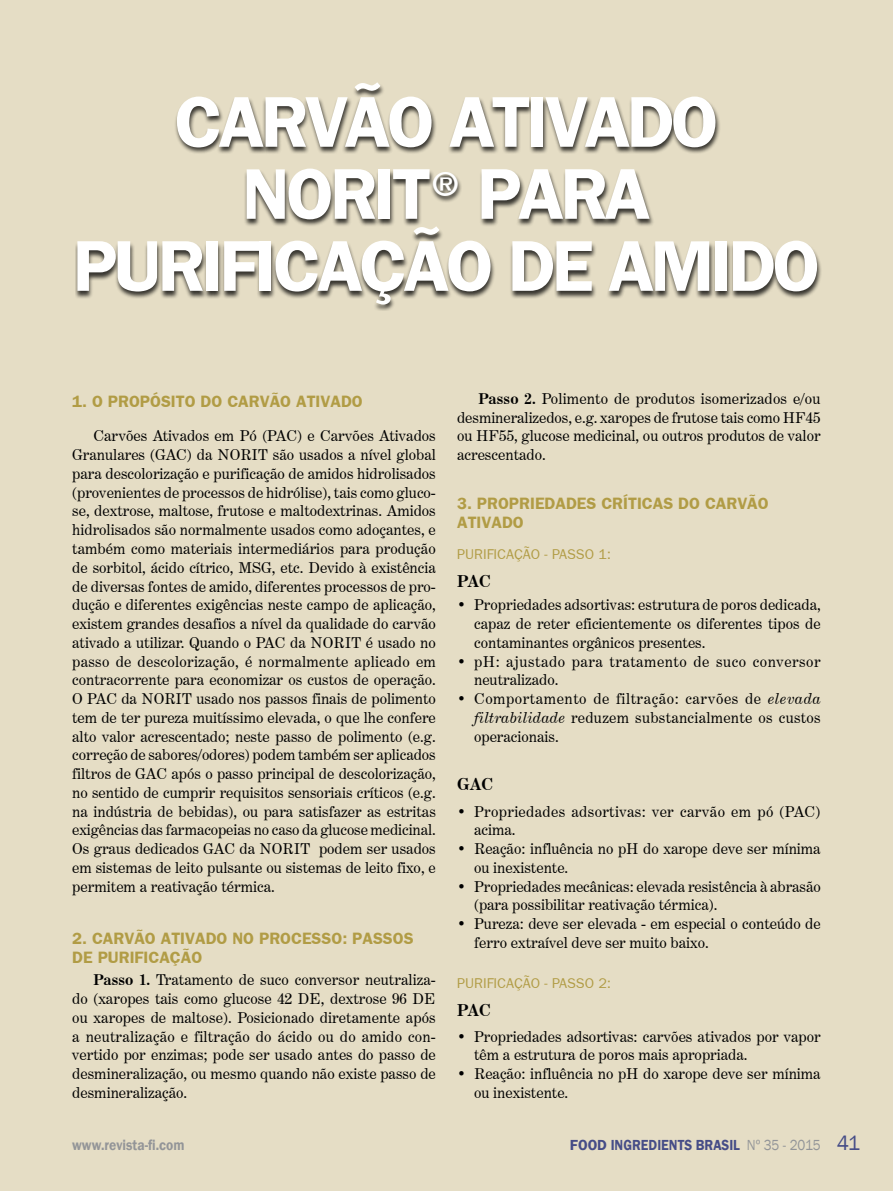
<style>
.page{position:relative;width:893px;height:1191px;background:#e5ddc5}
.page>*{position:absolute;margin:0;border:0;box-sizing:border-box;transform-origin:0 0}
.Default{font:700 72px/72px "Frankfurt Gothic";letter-spacing:-.05em;color:#fff;text-align:center}
.capitulos{font:700 16.5px/18.8px "Frankfurt Gothic";color:#b19c45}
.Default-2{font:700 16.5px "Century Expanded BT";color:#000}
.texto{font:15px/18.8px "Century Expanded BT";color:#000;text-align:justify}
.texto-2{font:15px/18.8px "Century Expanded BT";letter-spacing:.035em;color:#000}
.texto-3{font:15px/18.8px "Century Expanded BT";letter-spacing:.02em;color:#000}
.t1{font:600 15px "Franklin Gothic";color:#464d87}
.t2{font:600 15px "Franklin Gothic";color:#939598;scale:.9 1}
.sub{font:14.25px "Frankfurt Gothic";color:#b19c45}
.s1{font-weight:700}
.s2{font-style:italic}
.s3{font-weight:400;color:#939598}
.s4{font-weight:400;font-size:21px}
</style>
<div class="page">
<div style="left:75px;top:83px;width:747px;height:228px;background:#000;opacity:.75"></div>
<p class="Default" style="left:73px;top:84px;width:749px">CARVÃO ATIVADO<br>NORIT<sup>®</sup> PARA<br>PURIFICAÇÃO DE AMIDO</p>
<p class="capitulos" style="left:72px;top:391px;width:292px">1. O PROPÓSITO DO CARVÃO ATIVADO</p>
<p class="texto" style="left:72px;top:426px;width:365px;text-indent:21px">Carvões Ativados em Pó (PAC) e Carvões Ativados Granulares (GAC) da NORIT são usados a nível global para descolorização e purificação de amidos hidrolisados (provenientes de processos de hidrólise), tais como gluco&shy;se, dextrose, maltose, frutose e maltodextrinas. Amidos hidrolisados são normalmente usados como adoçantes, e também como materiais intermediários para produção de sorbitol, ácido cítrico, MSG, etc. Devido à existência de diversas fontes de amido, diferentes processos de pro&shy;dução e diferentes exigências neste campo de aplicação, existem grandes desafios a nível da qualidade do carvão ativado a utilizar. Quando o PAC da NORIT é usado no passo de descolorização, é normalmente aplicado em contracorrente para economizar os custos de operação.<br>O PAC da NORIT usado nos passos finais de polimento tem de ter pureza muitíssimo elevada, o que lhe confere alto valor acrescentado; neste passo de polimento (e.g. correção de sabores/odores) podem também ser aplicados filtros de GAC após o passo principal de descolorização, no sentido de cumprir requisitos sensoriais críticos (e.g. na indústria de bebidas), ou para satisfazer as estritas exigências das farmacopeias no caso da glucose medicinal.<br>Os graus dedicados GAC da NORIT podem ser usados em sistemas de leito pulsante ou sistemas de leito fixo, e permitem a reativação térmica.</p>
<p class="capitulos" style="left:72px;top:929px;width:343px">2. CARVÃO ATIVADO NO PROCESSO: PASSOS<br>DE PURIFICAÇÃO</p>
<p class="texto" style="left:72px;top:970px;width:365px;text-indent:21px"><span class="s1">Passo 1.</span> Tratamento de suco conversor neutraliza&shy;do (xaropes tais como glucose 42 DE, dextrose 96 DE ou xaropes de maltose). Posicionado diretamente após a neutralização e filtração do ácido ou do amido con&shy;vertido por enzimas; pode ser usado antes do passo de desmineralização, ou mesmo quando não existe passo de desmineralização.</p>
<p class="texto" style="left:457px;top:389px;width:365px;text-indent:21px"><span class="s1">Passo 2.</span> Polimento de produtos isomerizados e/ou desmineralizedos, e.g. xaropes de frutose tais como HF45 ou HF55, glucose medicinal, ou outros produtos de valor acrescentado.</p>
<p class="capitulos" style="left:457px;top:493px;width:313px">3. PROPRIEDADES CRÍTICAS DO CARVÃO<br>ATIVADO</p>
<p class="sub" style="left:457px;top:546px;width:156px">PURIFICAÇÃO - PASSO 1:</p>
<p class="Default-2" style="left:457px;top:571px;width:35px">PAC</p>
<p class="texto" style="left:474px;top:595px;width:348px;text-indent:-17px">• Propriedades adsortivas: estrutura de poros dedicada, capaz de reter eficientemente os diferentes tipos de contaminantes orgânicos presentes.</p>
<p class="texto-2" style="left:474px;top:651px;width:348px;text-indent:-17px">• pH: ajustado para tratamento de suco conversor neutralizado.</p>
<p class="texto" style="left:474px;top:689px;width:348px;text-indent:-17px">• Comportamento de filtração: carvões de <span class="s2">elevada filtrabilidade</span> reduzem substancialmente os custos operacionais.</p>
<p class="Default-2" style="left:457px;top:773px;width:38px">GAC</p>
<p class="texto-3" style="left:474px;top:801px;width:348px;text-indent:-17px">• Propriedades adsortivas: ver carvão em pó (PAC) acima.</p>
<p class="texto" style="left:474px;top:839px;width:348px;text-indent:-17px">• Reação: influência no pH do xarope deve ser mínima ou inexistente.</p>
<p class="texto" style="left:474px;top:876px;width:348px;text-indent:-17px">• Propriedades mecânicas: elevada resistência à abrasão (para possibilitar reativação térmica).</p>
<p class="texto" style="left:474px;top:914px;width:348px;text-indent:-17px">• Pureza: deve ser elevada - em especial o conteúdo de ferro extraível deve ser muito baixo.</p>
<p class="sub" style="left:457px;top:975px;width:156px">PURIFICAÇÃO - PASSO 2:</p>
<p class="Default-2" style="left:457px;top:1000px;width:35px">PAC</p>
<p class="texto" style="left:474px;top:1026px;width:348px;text-indent:-17px">• Propriedades adsortivas: carvões ativados por vapor têm a estrutura de poros mais apropriada.</p>
<p class="texto" style="left:474px;top:1064px;width:348px;text-indent:-17px">• Reação: influência no pH do xarope deve ser mínima ou inexistente.</p>
<p class="t2" style="left:72px;top:1135px;width:126px">www.revista-fi.com</p>
<p class="t1" style="left:570px;top:1135px;width:292px">FOOD INGREDIENTS BRASIL <span class="s3">Nº 35 - 2015</span> <span class="s4">41</span></p>
</div>
